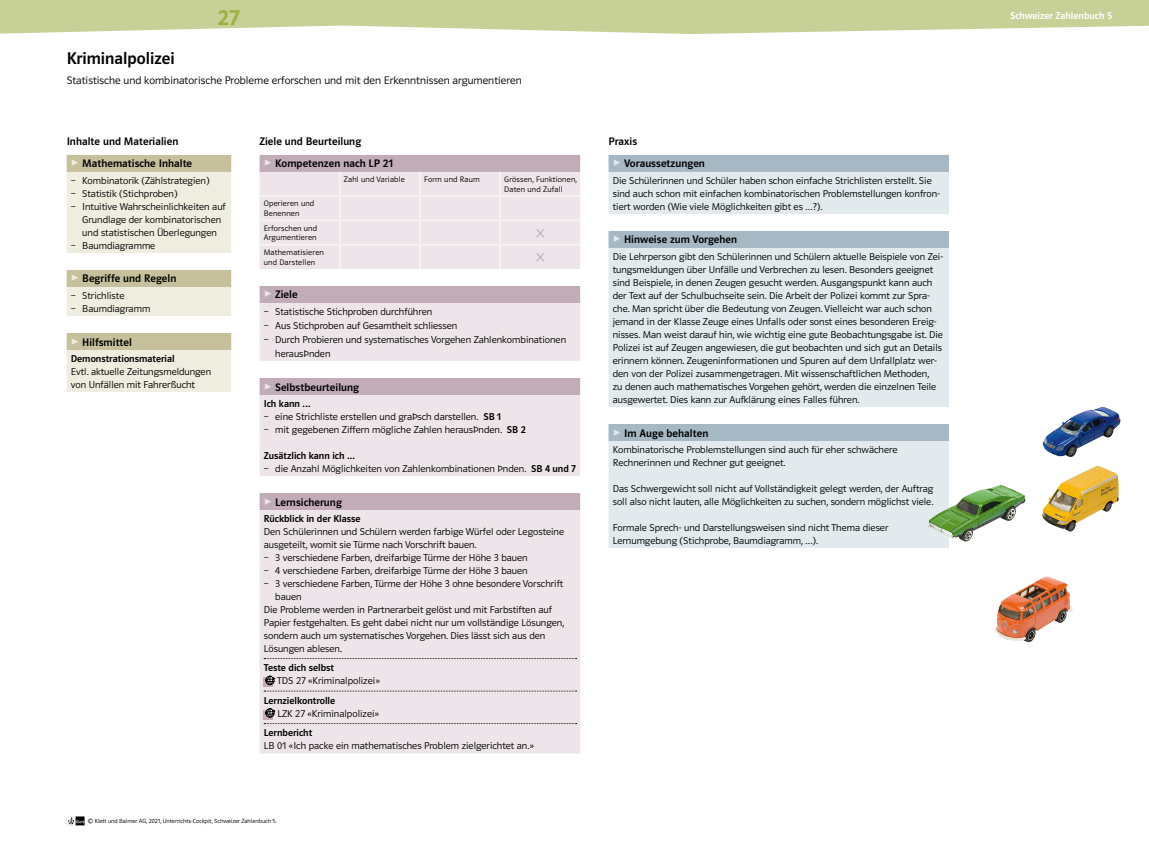
<style>
.page{position:relative;width:1149px;height:842px;background:#fff}
.page>*{position:absolute;margin:0;border:0;box-sizing:border-box;transform-origin:0 0}
.t1{font:24px "Polo 22 K Krftg";color:#9eaf43}
.t2{font:20px "Polo MA Schweiz Leicht";color:#c1acb8}
.t3{font:17px "Polo MA Schweiz Krftg";color:#000}
.t4{font:11px "Polo MA Schweiz Krftg";letter-spacing:.005em;color:#000}
.t5{font:11px "Polo MA Schweiz Leicht";color:#000}
.t6{font:10px/13px "Polo MA Schweiz Leicht";color:#000}
.t7{font:10px "Polo MA Schweiz Krftg";color:#000}
.t8{font:500 10px "Polo CEF";color:#fff}
.t9{font:8px/9.8px "Polo MA Schweiz Leicht";letter-spacing:.02em;color:#000}
.t10{font:300 6px "Polo CEF";color:#000}
.s1{color:#efede0}
.s2{color:#ede5e9}
.s3{font-family:"Polo MA Schweiz Krftg"}
.s4{color:#e2eaee}
</style>
<div class="page">
<svg style="left:0;top:0;width:1148px;height:34px;background:#cdd6a3"></svg>
<div style="left:608px;top:155px;width:340px;height:17px;background:#a5b8c4"></div>
<svg style="left:608px;top:172px;width:340px;height:376px;background:#dfe7eb"></svg>
<svg style="left:259px;top:155px;width:321px;height:148px;fill:#c1acb8"></svg>
<div style="left:259px;top:172px;width:321px;height:97px;background:#ede5e9"></div>
<svg style="left:259px;top:303px;width:321px;height:451px;background:#eae2e6"></svg>
<hr style="left:338px;top:172px;width:2px;height:23px;background:#f6f2f4">
<hr style="left:419px;top:172px;width:2px;height:23px;background:#f6f2f4">
<hr style="left:499px;top:172px;width:2px;height:23px;background:#f6f2f4">
<hr style="left:259px;top:195px;width:80px;height:2px;background:#f6f2f4">
<hr style="left:339px;top:195px;width:81px;height:2px;background:#f6f2f4">
<hr style="left:338px;top:197px;width:2px;height:22px;background:#f6f2f4">
<hr style="left:420px;top:195px;width:80px;height:2px;background:#f6f2f4">
<hr style="left:419px;top:197px;width:2px;height:22px;background:#f6f2f4">
<hr style="left:500px;top:195px;width:80px;height:2px;background:#f6f2f4">
<hr style="left:499px;top:197px;width:2px;height:22px;background:#f6f2f4">
<hr style="left:259px;top:219px;width:80px;height:2px;background:#f6f2f4">
<hr style="left:339px;top:219px;width:81px;height:2px;background:#f6f2f4">
<hr style="left:338px;top:221px;width:2px;height:23px;background:#f6f2f4">
<hr style="left:420px;top:219px;width:80px;height:2px;background:#f6f2f4">
<hr style="left:419px;top:221px;width:2px;height:23px;background:#f6f2f4">
<hr style="left:500px;top:219px;width:80px;height:2px;background:#f6f2f4">
<hr style="left:499px;top:221px;width:2px;height:23px;background:#f6f2f4">
<hr style="left:259px;top:244px;width:80px;height:2px;background:#f6f2f4">
<hr style="left:339px;top:244px;width:81px;height:2px;background:#f6f2f4">
<hr style="left:338px;top:246px;width:2px;height:23px;background:#f6f2f4">
<hr style="left:420px;top:244px;width:80px;height:2px;background:#f6f2f4">
<hr style="left:419px;top:246px;width:2px;height:23px;background:#f6f2f4">
<hr style="left:500px;top:244px;width:80px;height:2px;background:#f6f2f4">
<hr style="left:499px;top:246px;width:2px;height:23px;background:#f6f2f4">
<svg style="left:264px;top:658px;width:312px;height:1px"></svg>
<svg style="left:264px;top:691px;width:312px;height:1px"></svg>
<svg style="left:264px;top:723px;width:312px;height:1px"></svg>
<svg style="left:264px;top:677px;width:9px;height:10px"></svg>
<svg style="left:265px;top:676px;width:11px;height:9px"></svg>
<svg style="left:264px;top:710px;width:9px;height:9px"></svg>
<svg style="left:265px;top:708px;width:11px;height:9px"></svg>
<svg style="left:67px;top:155px;width:164px;height:237px;background:#e8e6d5"></svg>
<img style="left:995px;top:576px;width:59px;height:66px">
<img style="left:1042px;top:407px;width:78px;height:50px">
<img style="left:928px;top:484px;width:97px;height:57px">
<img style="left:1042px;top:466px;width:63px;height:66px">
<svg style="left:67px;top:816px;width:17px;height:9px"></svg>
<h1 class="t1" style="left:217px;top:4px;width:24px">27</h1>
<p class="t8" style="left:1009px;top:10px;width:103px">Schweizer Zahlenbuch 5</p>
<h3 class="t3" style="left:67px;top:49px;width:110px">Kriminalpolizei</h3>
<p class="t5" style="left:67px;top:74px;width:456px">Statistische und kombinatorische Probleme erforschen und mit den Erkenntnissen argumentieren</p>
<p class="t4" style="left:67px;top:136px;width:113px">Inhalte und Materialien</p>
<p class="t4" style="left:71px;top:158px;width:123px"><span class="s1">✓</span> Mathematische Inhalte</p>
<p class="t6" style="left:71px;top:174px;width:140px">– Kombinatorik (Zählstrategien)</p>
<p class="t6" style="left:71px;top:187px;width:108px">– Statistik (Stichproben)</p>
<p class="t6" style="left:82px;top:200px;width:145px;text-indent:-11px">– Intuitive Wahrscheinlichkeiten auf<br>Grundlage der kombinatorischen und statistischen Überlegungen</p>
<p class="t6" style="left:71px;top:239px;width:86px">– Baumdiagramme</p>
<p class="t4" style="left:71px;top:273px;width:107px"><span class="s1">✓</span> Begriffe und Regeln</p>
<p class="t6" style="left:71px;top:289px;width:55px">– Strichliste</p>
<p class="t6" style="left:71px;top:302px;width:81px">– Baumdiagramm</p>
<p class="t4" style="left:71px;top:336px;width:62px"><span class="s1">✓</span> Hilfsmittel</p>
<p class="t7" style="left:71px;top:353px;width:105px">Demonstrationsmaterial</p>
<p class="t6" style="left:71px;top:365px;width:142px">Evtl. aktuelle Zeitungsmeldungen von Unfällen mit Fahrerflucht</p>
<p class="t4" style="left:259px;top:136px;width:103px">Ziele und Beurteilung</p>
<p class="t4" style="left:264px;top:158px;width:131px"><span class="s2">✓</span> Kompetenzen nach LP 21</p>
<p class="t9" style="left:344px;top:175px;width:62px">Zahl und Variable</p>
<p class="t9" style="left:424px;top:175px;width:57px">Form und Raum</p>
<p class="t9" style="left:504px;top:175px;width:74px">Grössen, Funktionen,<br>Daten und Zufall</p>
<p class="t9" style="left:264px;top:199px;width:52px">Operieren und<br>Benennen</p>
<p class="t9" style="left:264px;top:223px;width:55px">Erforschen und<br>Argumentieren</p>
<h2 class="t2" style="left:535px;top:222px;width:12px">×</h2>
<p class="t9" style="left:264px;top:247px;width:62px">Mathematisieren und Darstellen</p>
<h2 class="t2" style="left:535px;top:246px;width:12px">×</h2>
<p class="t4" style="left:264px;top:289px;width:35px"><span class="s2">✓</span> Ziele</p>
<p class="t6" style="left:264px;top:305px;width:170px">– Statistische Stichproben durchführen</p>
<p class="t6" style="left:264px;top:319px;width:195px">– Aus Stichproben auf Gesamtheit schliessen</p>
<p class="t6" style="left:275px;top:332px;width:292px;line-height:14px;text-indent:-11px">– Durch Probieren und systematisches Vorgehen Zahlenkombinationen herausfinden</p>
<p class="t4" style="left:264px;top:381px;width:97px"><span class="s2">✓</span> Selbstbeurteilung</p>
<p class="t7" style="left:264px;top:398px;width:48px">Ich kann ...</p>
<p class="t6" style="left:264px;top:410px;width:239px">– eine Strichliste erstellen und grafisch darstellen. <span class="s3">SB 1</span></p>
<p class="t6" style="left:264px;top:423px;width:263px">– mit gegebenen Ziffern mögliche Zahlen herausfinden. <span class="s3">SB 2</span></p>
<p class="t7" style="left:264px;top:450px;width:93px">Zusätzlich kann ich ...</p>
<p class="t6" style="left:264px;top:462px;width:313px">– die Anzahl Möglichkeiten von Zahlenkombinationen finden. <span class="s3">SB 4 und 7</span></p>
<p class="t4" style="left:264px;top:496px;width:79px"><span class="s2">✓</span> Lernsicherung</p>
<p class="t7" style="left:264px;top:513px;width:98px">Rückblick in der Klasse</p>
<p class="t6" style="left:264px;top:525px;width:302px">Den Schülerinnen und Schülern werden farbige Würfel oder Legosteine ausgeteilt, womit sie Türme nach Vorschrift bauen.</p>
<p class="t6" style="left:264px;top:551px;width:265px">– 3 verschiedene Farben, dreifarbige Türme der Höhe 3 bauen</p>
<p class="t6" style="left:264px;top:564px;width:265px">– 4 verschiedene Farben, dreifarbige Türme der Höhe 3 bauen</p>
<p class="t6" style="left:264px;top:577px;width:301px">– 3 verschiedene Farben, Türme der Höhe 3 ohne besondere Vorschrift</p>
<p class="t6" style="left:275px;top:590px;width:28px">bauen</p>
<p class="t6" style="left:264px;top:603px;width:289px">Die Probleme werden in Partnerarbeit gelöst und mit Farbstiften auf</p>
<p class="t6" style="left:264px;top:616px;width:302px">Papier festgehalten. Es geht dabei nicht nur um vollständige Lösungen,</p>
<p class="t6" style="left:264px;top:629px;width:283px">sondern auch um systematisches Vorgehen. Dies lässt sich aus den</p>
<p class="t6" style="left:264px;top:642px;width:80px">Lösungen ablesen.</p>
<p class="t7" style="left:264px;top:662px;width:72px">Teste dich selbst</p>
<p class="t6" style="left:277px;top:674px;width:104px">TDS 27 «Kriminalpolizei»</p>
<p class="t7" style="left:264px;top:695px;width:73px">Lernzielkontrolle</p>
<p class="t6" style="left:277px;top:707px;width:103px">LZK 27 «Kriminalpolizei»</p>
<p class="t7" style="left:264px;top:727px;width:50px">Lernbericht</p>
<p class="t6" style="left:264px;top:739px;width:271px">LB 01 «Ich packe ein mathematisches Problem zielgerichtet an.»</p>
<p class="t10" style="left:88px;top:817px;width:190px">© Klett und Balmer AG, 2021, Unterrichts-Cockpit, Schweizer Zahlenbuch 5.</p>
<p class="t4" style="left:608px;top:136px;width:30px">Praxis</p>
<p class="t4" style="left:612px;top:158px;width:94px"><span class="s4">✓</span> Voraussetzungen</p>
<p class="t6" style="left:612px;top:174px;width:329px">Die Schülerinnen und Schüler haben schon einfache Strichlisten erstellt. Sie sind auch schon mit einfachen kombinatorischen Problemstellungen konfron&shy;tiert worden (Wie viele Möglichkeiten gibt es ...?).</p>
<p class="t4" style="left:612px;top:234px;width:126px"><span class="s4">✓</span> Hinweise zum Vorgehen</p>
<p class="t6" style="left:612px;top:250px;width:332px">Die Lehrperson gibt den Schülerinnen und Schülern aktuelle Beispiele von Zei&shy;tungsmeldungen über Unfälle und Verbrechen zu lesen. Besonders geeignet sind Beispiele, in denen Zeugen gesucht werden. Ausgangspunkt kann auch der Text auf der Schulbuchseite sein. Die Arbeit der Polizei kommt zur Spra&shy;che. Man spricht über die Bedeutung von Zeugen. Vielleicht war auch schon jemand in der Klasse Zeuge eines Unfalls oder sonst eines besonderen Ereig&shy;nisses. Man weist darauf hin, wie wichtig eine gute Beobachtungsgabe ist. Die Polizei ist auf Zeugen angewiesen, die gut beobachten und sich gut an Details erinnern können. Zeugeninformationen und Spuren auf dem Unfallplatz wer&shy;den von der Polizei zusammengetragen. Mit wissenschaftlichen Methoden,<br>zu denen auch mathematisches Vorgehen gehört, werden die einzelnen Teile ausgewertet. Dies kann zur Aufklärung eines Falles führen.</p>
<p class="t4" style="left:612px;top:427px;width:97px"><span class="s4">✓</span> Im Auge behalten</p>
<p class="t6" style="left:612px;top:443px;width:286px">Kombinatorische Problemstellungen sind auch für eher schwächere<br>Rechnerinnen und Rechner gut geeignet.</p>
<p class="t6" style="left:612px;top:482px;width:322px">Das Schwergewicht soll nicht auf Vollständigkeit gelegt werden, der Auftrag soll also nicht lauten, alle Möglichkeiten zu suchen, sondern möglichst viele.</p>
<p class="t6" style="left:612px;top:521px;width:277px">Formale Sprech- und Darstellungsweisen sind nicht Thema dieser<br>Lernumgebung (Stichprobe, Baumdiagramm, ...).</p>
</div>
